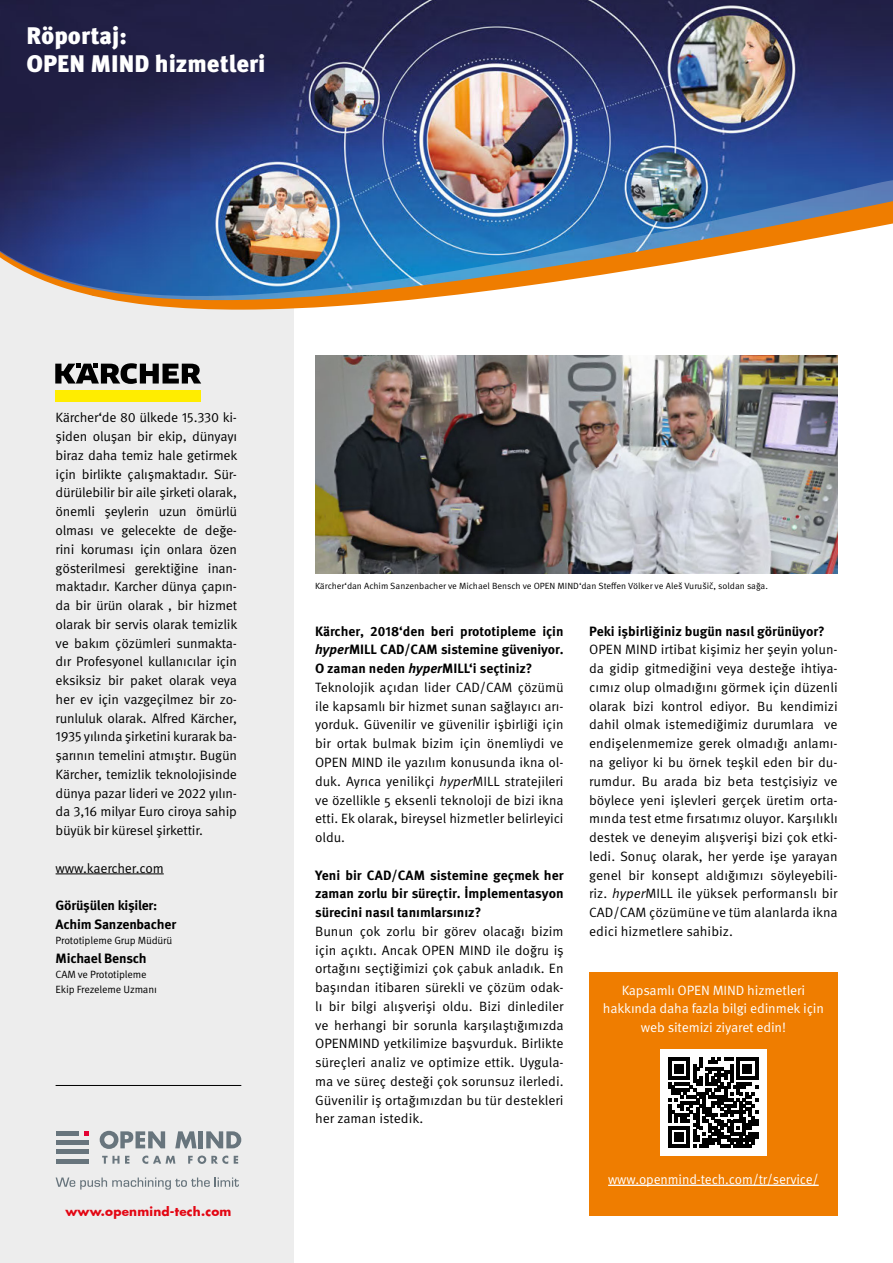
<style>
.page{position:relative;width:893px;height:1263px;background:#fff}
.page>*{position:absolute;margin:0;border:0;box-sizing:border-box;transform-origin:0 0}
.t1{font:900 24px "Meta Pro";color:#fff}
.Body_NEU{font:13.5px/18.8px "Meta Pro";letter-spacing:-.005em;color:#000;text-align:justify}
.Body_NEU-2{font:700 13.5px/18.8px "Meta Pro";letter-spacing:-.005em;color:#000;text-align:justify}
.Body_NEU-3{font:13.5px/18.8px "Meta Pro Norm";letter-spacing:-.01em;color:#fff;text-align:center}
.t2{font:700 12px "Futura";letter-spacing:.02em;color:#e30613}
.Body_NEU-4{font:10.5px/15px "Meta Pro Norm";letter-spacing:-.015em;color:#000}
.Body_NEU-5{font:9px "Meta Pro";color:#000}
.s1{font-style:italic}
</style>
<div class="page">
<div style="left:0;top:252px;width:293px;height:1011px;background:#ededed"></div>
<img style="left:0;top:0;width:893px;height:554px">
<hr style="left:56px;top:873px;width:108px;height:1px;background:#000">
<div style="left:55px;top:390px;width:146px;height:11px;background:#ffed00"></div>
<svg style="left:55px;top:363px;width:146px;height:21px"></svg>
<hr style="left:56px;top:1085px;width:185px;height:1px;background:#000">
<svg style="left:100px;top:1131px;width:65px;height:18px"></svg>
<svg style="left:175px;top:1131px;width:22px;height:17px"></svg>
<hr style="left:199px;top:1131px;width:4px;height:17px;background:#68757d">
<svg style="left:206px;top:1131px;width:35px;height:17px"></svg>
<div style="left:56px;top:1140px;width:33px;height:5px;background:#68757d"></div>
<div style="left:56px;top:1149px;width:33px;height:5px;background:#68757d"></div>
<svg style="left:84px;top:1131px;width:5px;height:5px"></svg>
<hr style="left:56px;top:1131px;width:23px;height:4px;background:#68757d">
<hr style="left:56px;top:1159px;width:33px;height:4px;background:#68757d">
<svg style="left:102px;top:1156px;width:27px;height:7px"></svg>
<svg style="left:142px;top:1155px;width:33px;height:9px"></svg>
<svg style="left:188px;top:1155px;width:40px;height:9px"></svg>
<svg style="left:234px;top:1156px;width:4px;height:7px"></svg>
<svg style="left:56px;top:1177px;width:183px;height:12px"></svg>
<div style="left:589px;top:972px;width:249px;height:244px;background:#ef7d00"></div>
<hr style="left:608px;top:1184px;width:211px;height:2px;background:#fff">
<div style="left:660px;top:1049px;width:106px;height:107px;background:#fff"></div>
<svg style="left:668px;top:1058px;width:90px;height:90px"></svg>
<img style="left:315px;top:355px;width:523px;height:219px">
<p class="t1" style="left:26px;top:20px;width:102px">Röportaj:</p>
<p class="t1" style="left:26px;top:49px;width:240px">OPEN MIND hizmetleri</p>
<p class="Body_NEU" style="left:56px;top:409px;width:183px">Kärcher‘de 80 ülkede 15.330 ki&shy;şiden oluşan bir ekip, dünyayı biraz daha temiz hale getirmek için birlikte çalışmaktadır. Sür&shy;dürülebilir bir aile şirketi olarak, önemli şeylerin uzun ömürlü olması ve gelecekte de değe&shy;rini koruması için onlara özen gösterilmesi gerektiğine inan&shy;maktadır. Karcher dünya çapın&shy;da bir ürün olarak , bir hizmet olarak bir servis olarak temizlik ve bakım çözümleri sunmakta&shy;dır Profesyonel kullanıcılar için eksiksiz bir paket olarak veya her ev için vazgeçilmez bir zo&shy;runluluk olarak. Alfred Kärcher, 1935 yılında şirketini kurarak ba&shy;şarının temelini atmıştır. Bugün Kärcher, temizlik teknolojisinde dünya pazar lideri ve 2022 yılın&shy;da 3,16 milyar Euro ciroya sahip büyük bir küresel şirkettir.</p>
<p class="Body_NEU" style="left:56px;top:859px;width:110px">www.kaercher.com</p>
<p class="Body_NEU-2" style="left:56px;top:895px;width:103px">Görüşülen kişiler:</p>
<p class="Body_NEU-2" style="left:56px;top:914px;width:122px">Achim Sanzenbacher</p>
<p class="Body_NEU-4" style="left:56px;top:932px;width:118px">Prototipleme Grup Müdürü</p>
<p class="Body_NEU-2" style="left:56px;top:948px;width:93px">Michael Bensch</p>
<p class="Body_NEU-4" style="left:56px;top:966px;width:103px">CAM ve Prototipleme<br>Ekip Frezeleme Uzmanı</p>
<p class="t2" style="left:65px;top:1203px;width:167px">www.openmind-tech.com</p>
<p class="Body_NEU-5" style="left:315px;top:580px;width:454px">Kärcher‘dan Achim Sanzenbacher ve Michael Bensch ve OPEN MIND‘dan Steffen Völker ve Aleš Vurušič, soldan sağa.</p>
<p class="Body_NEU-2" style="left:315px;top:621px;width:250px">Kärcher, 2018‘den beri prototipleme için <span class="s1">hyper</span>MILL CAD/CAM sistemine güveniyor.<br>O zaman neden <span class="s1">hyper</span>MILL‘i seçtiniz?</p>
<p class="Body_NEU" style="left:315px;top:678px;width:250px">Teknolojik açıdan lider CAD/CAM çözümü ile kapsamlı bir hizmet sunan sağlayıcı arı&shy;yorduk. Güvenilir ve güvenilir işbirliği için bir ortak bulmak bizim için önemliydi ve OPEN MIND ile yazılım konusunda ikna ol&shy;duk. Ayrıca yenilikçi <span class="s1">hyper</span>MILL stratejileri ve özellikle 5 eksenli teknoloji de bizi ikna etti. Ek olarak, bireysel hizmetler belirleyici oldu.</p>
<p class="Body_NEU-2" style="left:315px;top:864px;width:250px">Yeni bir CAD/CAM sistemine geçmek her zaman zorlu bir süreçtir. İmplementasyon sürecini nasıl tanımlarsınız?</p>
<p class="Body_NEU" style="left:315px;top:922px;width:250px">Bunun çok zorlu bir görev olacağı bizim için açıktı. Ancak OPEN MIND ile doğru iş ortağını seçtiğimizi çok çabuk anladık. En başından itibaren sürekli ve çözüm odak&shy;lı bir bilgi alışverişi oldu. Bizi dinlediler ve herhangi bir sorunla karşılaştığımızda OPENMIND yetkilimize başvurduk. Birlikte süreçleri analiz ve optimize ettik. Uygula&shy;ma ve süreç desteği çok sorunsuz ilerledi.<br>Güvenilir iş ortağımızdan bu tür destekleri her zaman istedik.</p>
<p class="Body_NEU-2" style="left:589px;top:621px;width:237px">Peki işbirliğiniz bugün nasıl görünüyor?</p>
<p class="Body_NEU" style="left:589px;top:641px;width:250px">OPEN MIND irtibat kişimiz her şeyin yolun&shy;da gidip gitmediğini veya desteğe ihtiya&shy;cımız olup olmadığını görmek için düzenli olarak bizi kontrol ediyor. Bu kendimizi dahil olmak istemediğimiz durumlara ve endişelenmemize gerek olmadığı anlamı&shy;na geliyor ki bu örnek teşkil eden bir du&shy;rumdur. Bu arada biz beta testçisiyiz ve böylece yeni işlevleri gerçek üretim orta&shy;mında test etme fırsatımız oluyor. Karşılıklı destek ve deneyim alışverişi bizi çok etki&shy;ledi. Sonuç olarak, her yerde işe yarayan genel bir konsept aldığımızı söyleyebili&shy;riz. <span class="s1">hyper</span>MILL ile yüksek performanslı bir CAD/CAM çözümüne ve tüm alanlarda ikna edici hizmetlere sahibiz.</p>
<p class="Body_NEU-3" style="left:603px;top:980px;width:222px">Kapsamlı OPEN MIND hizmetleri hakkında daha fazla bilgi edinmek için web sitemizi ziyaret edin!</p>
<p class="Body_NEU-3" style="left:608px;top:1169px;width:212px">www.openmind-tech.com/tr/service/</p>
</div>
